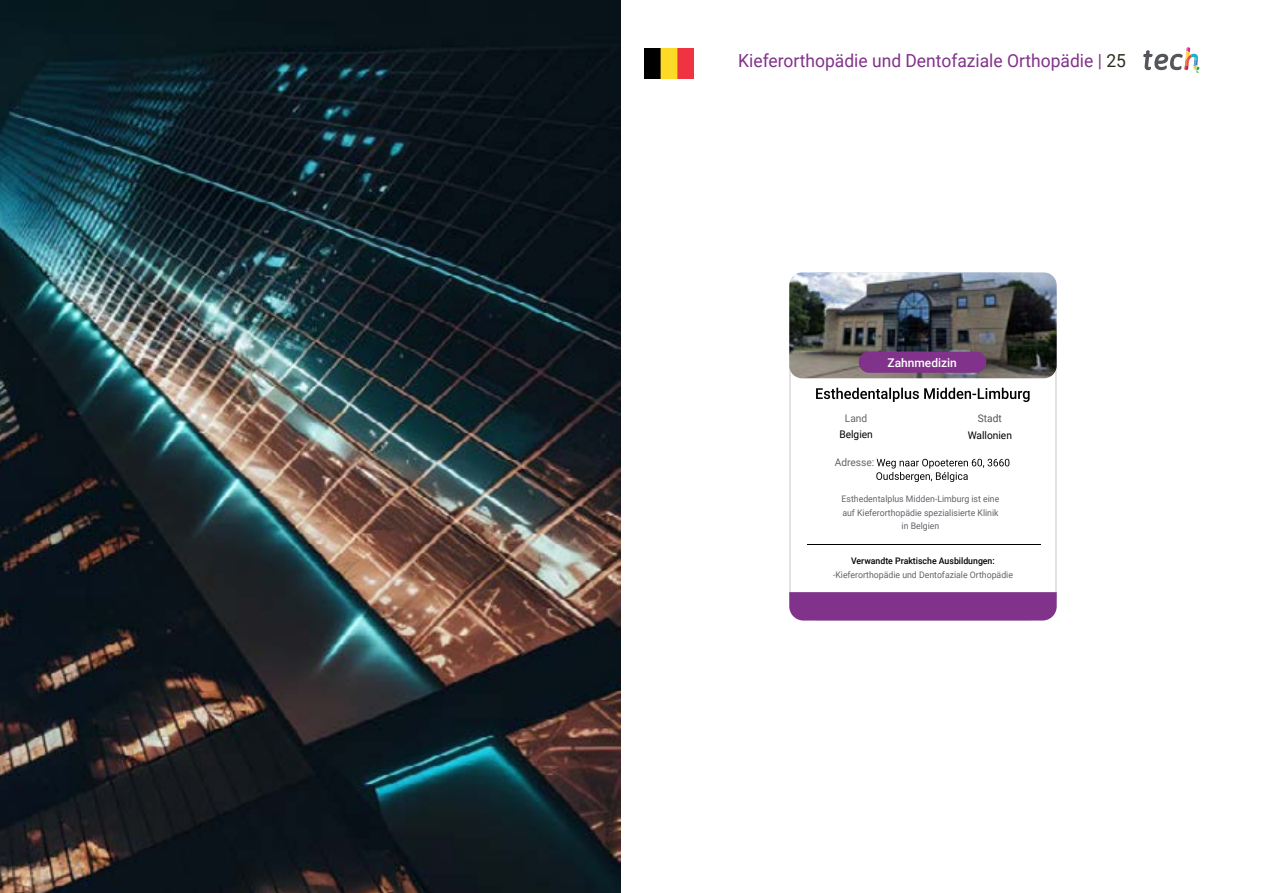
<style>
.page{position:relative;width:1263px;height:893px;background:#fff}
.page>*{position:absolute;margin:0;border:0;box-sizing:border-box;transform-origin:0 0}
.t1{font:18px "Roboto";color:#81328a}
.t2{font:500 12px "Roboto";color:#fff}
.t3{font:10.5px "Roboto";color:#000}
.t4{font:10.5px "Roboto";color:#61646a}
.t5{font:10.5px "Roboto";color:#52555b}
.t6{font:9px/13.5px "Roboto";color:#61646a;text-align:center}
.t7{font:500 9px "Roboto";color:#000}
.s1{color:#7e3289}
.s2{color:#312e20}
</style>
<div class="page">
<svg style="left:1143px;top:47px;width:56px;height:26px"></svg>
<img style="left:0;top:0;width:621px;height:893px">
<img style="left:644px;top:49px;width:49px;height:30px">
<svg style="left:789px;top:378px;width:268px;height:214px"></svg>
<img style="left:789px;top:272px;width:268px;height:106px">
<div style="left:859px;top:351px;width:127px;height:22px;background:#81328a;border-radius:11px"></div>
<svg style="left:789px;top:592px;width:268px;height:29px;background:#84388d"></svg>
<hr style="left:807px;top:544px;width:234px;height:1px;background:#000">
<svg style="left:816px;top:388px;width:213px;height:14px"></svg>
<svg style="left:876px;top:459px;width:133px;height:23px"></svg>
<h1 class="t1" style="left:738px;top:48px;width:389px">Kieferorthopädie und Dentofaziale Orthopädie <span class="s1">|</span> <span class="s2">25</span></h1>
<h2 class="t2" style="left:887px;top:354px;width:71px">Zahnmedizin</h2>
<p class="t4" style="left:845px;top:411px;width:24px">Land</p>
<p class="t3" style="left:839px;top:427px;width:35px">Belgien</p>
<p class="t5" style="left:978px;top:411px;width:25px">Stadt</p>
<p class="t3" style="left:968px;top:428px;width:46px">Wallonien</p>
<p class="t4" style="left:835px;top:455px;width:41px">Adresse:</p>
<p class="t6" style="left:842px;top:492px;width:159px">Esthedentalplus Midden-Limburg ist eine auf Kieferorthopädie spezialisierte Klinik in Belgien</p>
<p class="t7" style="left:851px;top:555px;width:145px">Verwandte Praktische Ausbildungen:</p>
<p class="t6" style="left:833px;top:567px;width:181px">-Kieferorthopädie und Dentofaziale Orthopädie</p>
</div>
